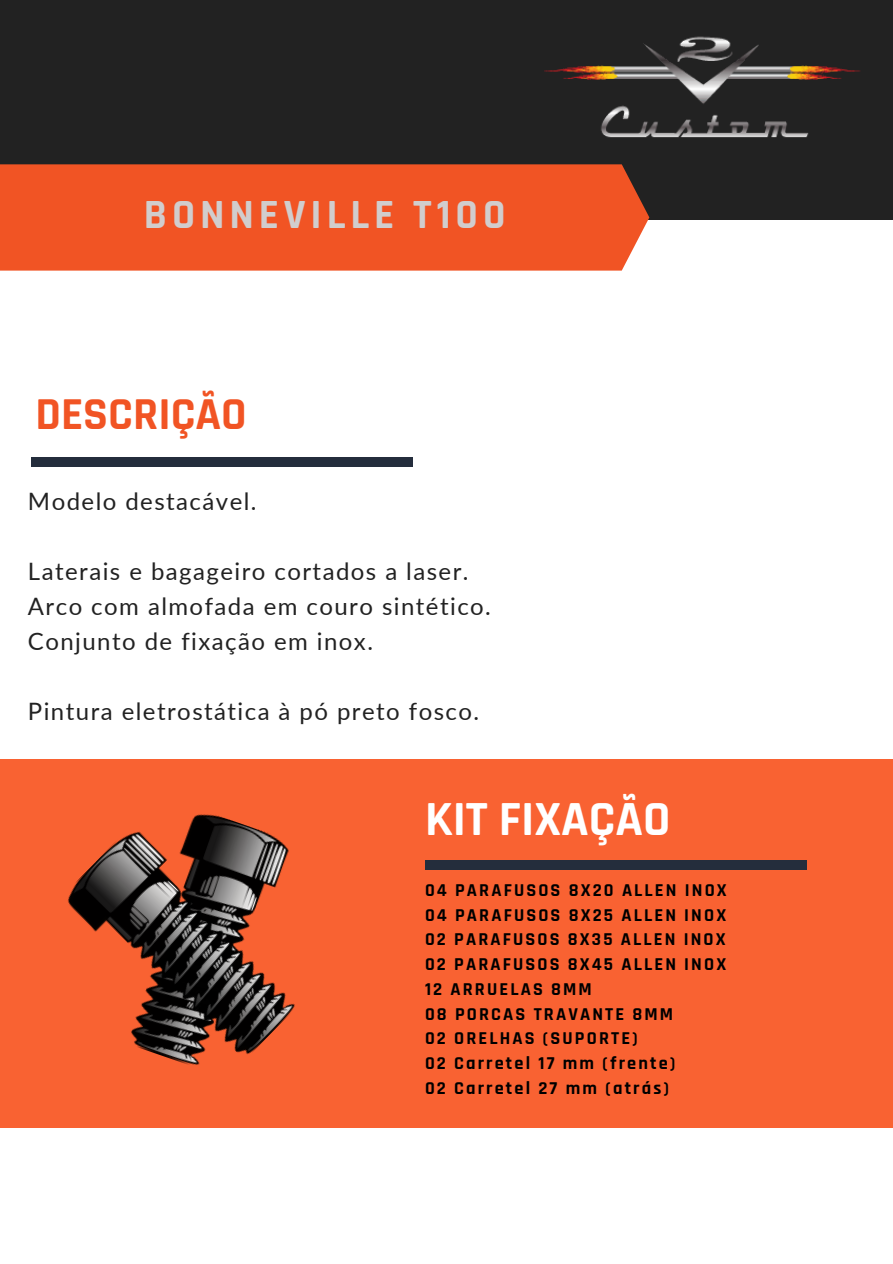
<style>
.page{position:relative;width:893px;height:1264px;background:#fff}
.page>*{position:absolute;margin:0;border:0;box-sizing:border-box;transform-origin:0 0}
.t1{font:700 49.65px "Rajdhani";color:#fff}
.t2{font:700 46.2px "Rajdhani";color:#f15424}
.t3{font:700 42px "Rajdhani";letter-spacing:.115em;color:#d1cdcd}
.t4{font:24px "Lato";letter-spacing:.06em;color:#222}
.t5{font:700 18.3px "Rajdhani";letter-spacing:.115em;color:#000}
</style>
<div class="page">
<div style="left:0;top:759px;width:892px;height:368px;background:#f96232"></div>
<div style="left:32px;top:458px;width:381px;height:9px;background:#242d3c"></div>
<div style="left:425px;top:861px;width:381px;height:9px;background:#242d3c"></div>
<div style="left:0;top:0;width:892px;height:220px;background:#222"></div>
<div style="left:0;top:164px;width:649px;height:106px;background:#f15424"></div>
<img style="left:544px;top:36px;width:317px;height:102px">
<img style="left:67px;top:818px;width:228px;height:247px">
<p class="t3" style="left:144px;top:189px;width:363px">BONNEVILLE T100</p>
<p class="t2" style="left:36px;top:386px;width:213px">DESCRIÇÃO</p>
<p class="t4" style="left:28px;top:487px;width:230px">Modelo destacável.</p>
<p class="t4" style="left:28px;top:556px;width:442px">Laterais e bagageiro cortados a laser.</p>
<p class="t4" style="left:28px;top:591px;width:464px">Arco com almofada em couro sintético.</p>
<p class="t4" style="left:28px;top:626px;width:346px">Conjunto de fixação em inox.</p>
<p class="t4" style="left:28px;top:696px;width:453px">Pintura eletrostática à pó preto fosco.</p>
<p class="t1" style="left:425px;top:788px;width:247px">KIT FIXAÇÃO</p>
<p class="t5" style="left:425px;top:878px;width:303px">04 PARAFUSOS 8X20 ALLEN INOX</p>
<p class="t5" style="left:425px;top:903px;width:303px">04 PARAFUSOS 8X25 ALLEN INOX</p>
<p class="t5" style="left:425px;top:928px;width:302px">02 PARAFUSOS 8X35 ALLEN INOX</p>
<p class="t5" style="left:425px;top:953px;width:303px">02 PARAFUSOS 8X45 ALLEN INOX</p>
<p class="t5" style="left:425px;top:977px;width:168px">12 ARRUELAS 8MM</p>
<p class="t5" style="left:425px;top:1002px;width:250px">08 PORCAS TRAVANTE 8MM</p>
<p class="t5" style="left:425px;top:1027px;width:214px">02 ORELHAS (SUPORTE)</p>
<p class="t5" style="left:425px;top:1051px;width:252px">02 Carretel 17 mm (frente)</p>
<p class="t5" style="left:425px;top:1076px;width:245px">02 Carretel 27 mm (atrás)</p>
</div>
